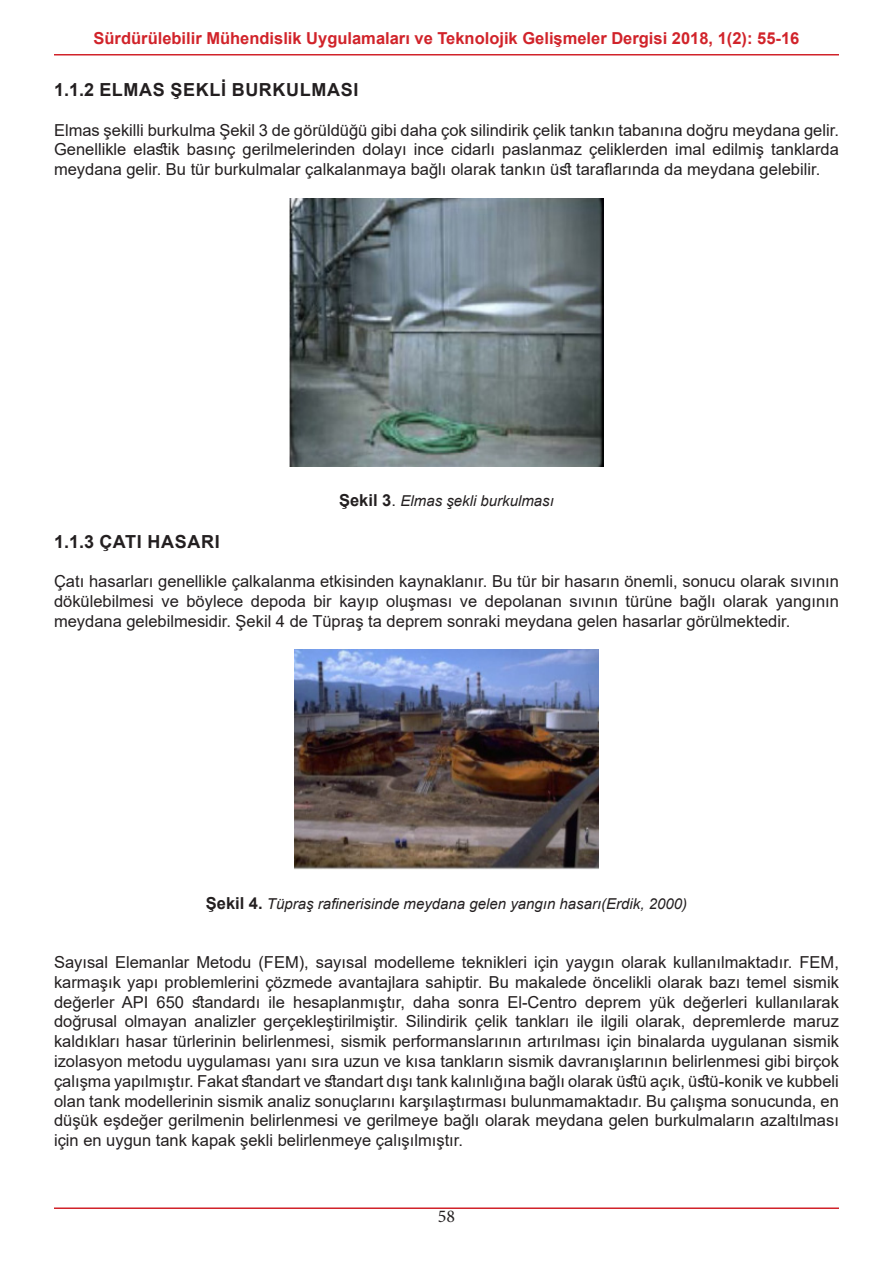
<style>
.page{position:relative;width:893px;height:1263px;background:#fff}
.page>*{position:absolute;margin:0;border:0;box-sizing:border-box;transform-origin:0 0}
.t1{font:700 18px "Arial";letter-spacing:.035em;color:#231f20}
.t2{font:18px "Minion Pro";color:#231f20}
.t3{font:16.5px/19.8px "Arial";color:#231f20;text-align:justify}
.t4{font:700 16.5px "Arial";color:#d1232a}
.t5{font:italic 15px "Arial";color:#231f20}
.s1{font-weight:700;font-style:normal;font-size:16.5px}
.s2{font-style:normal;font-size:16.5px}
</style>
<div class="page">
<hr style="left:54px;top:54px;width:785px;height:2px;background:#d1232a">
<hr style="left:54px;top:1207px;width:785px;height:2px;background:#d1232a">
<img style="left:289px;top:198px;width:315px;height:269px">
<img style="left:294px;top:650px;width:305px;height:219px">
<p class="t4" style="left:94px;top:26px;width:707px">Sürdürülebilir Mühendislik Uygulamaları ve Teknolojik Gelişmeler Dergisi 2018, 1(2): 55-16</p>
<p class="t1" style="left:54px;top:77px;width:306px">1.1.2 ELMAS ŞEKLI BURKULMASI</p>
<p class="t3" style="left:54px;top:120px;width:786px">Elmas şekilli burkulma Şekil 3 de görüldüğü gibi daha çok silindirik çelik tankın tabanına doğru meydana gelir.<br>Genellikle elastik basınç gerilmelerinden dolayı ince cidarlı paslanmaz çeliklerden imal edilmiş tanklarda meydana gelir. Bu tür burkulmalar çalkalanmaya bağlı olarak tankın üst taraflarında da meydana gelebilir.</p>
<p class="t5" style="left:339px;top:491px;width:216px"><span class="s1">Şekil 3</span><span class="s2">.</span> Elmas şekli burkulması</p>
<p class="t1" style="left:54px;top:529px;width:167px">1.1.3 ÇATI HASARI</p>
<p class="t3" style="left:54px;top:571px;width:786px">Çatı hasarları genellikle çalkalanma etkisinden kaynaklanır. Bu tür bir hasarın önemli, sonucu olarak sıvının dökülebilmesi ve böylece depoda bir kayıp oluşması ve depolanan sıvının türüne bağlı olarak yangının meydana gelebilmesidir. Şekil 4 de Tüpraş ta deprem sonraki meydana gelen hasarlar görülmektedir.</p>
<p class="t5" style="left:206px;top:894px;width:483px"><span class="s1">Şekil 4.</span> Tüpraş rafinerisinde meydana gelen yangın hasarı(Erdik, 2000)</p>
<p class="t3" style="left:54px;top:952px;width:786px">Sayısal Elemanlar Metodu (FEM), sayısal modelleme teknikleri için yaygın olarak kullanılmaktadır. FEM, karmaşık yapı problemlerini çözmede avantajlara sahiptir. Bu makalede öncelikli olarak bazı temel sismik değerler API 650 standardı ile hesaplanmıştır, daha sonra El-Centro deprem yük değerleri kullanılarak doğrusal olmayan analizler gerçekleştirilmiştir. Silindirik çelik tankları ile ilgili olarak, depremlerde maruz kaldıkları hasar türlerinin belirlenmesi, sismik performanslarının artırılması için binalarda uygulanan sismik izolasyon metodu uygulaması yanı sıra uzun ve kısa tankların sismik davranışlarının belirlenmesi gibi birçok çalışma yapılmıştır. Fakat standart ve standart dışı tank kalınlığına bağlı olarak üstü açık, üstü-konik ve kubbeli olan tank modellerinin sismik analiz sonuçlarını karşılaştırması bulunmamaktadır. Bu çalışma sonucunda, en düşük eşdeğer gerilmenin belirlenmesi ve gerilmeye bağlı olarak meydana gelen burkulmaların azaltılması için en uygun tank kapak şekli belirlenmeye çalışılmıştır.</p>
<p class="t2" style="left:438px;top:1204px;width:19px">58</p>
</div>
